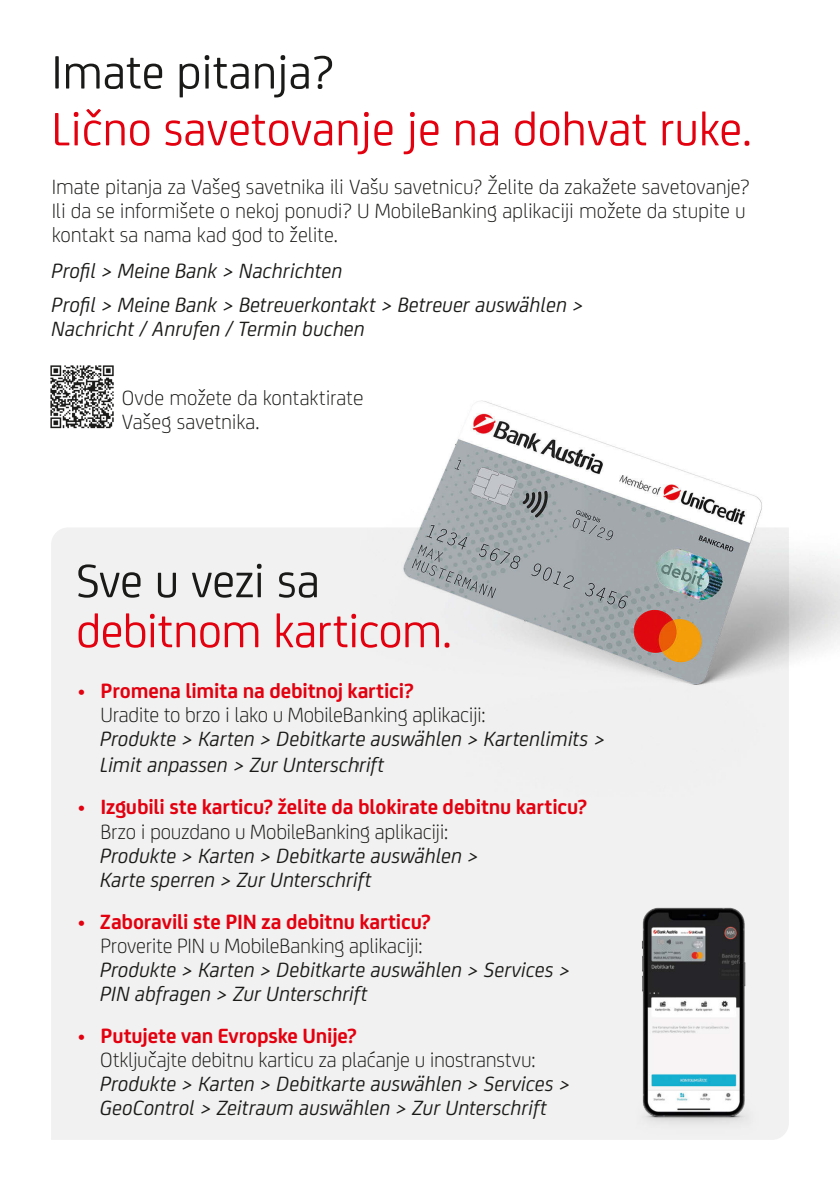
<style>
.page{position:relative;width:840px;height:1191px;background:#fff}
.page>*{position:absolute;margin:0;border:0;box-sizing:border-box;transform-origin:0 0}
.t1{font:50px "Uni Credit";color:#e3000f}
.t2{font:50px "Uni Credit";color:#1a1a18}
.t3{font:italic 22px/24px "Uni Credit";color:#1a1a18}
.t4{font:300 22px/24px "Uni Credit";letter-spacing:-.005em;color:#1a1a18}
.t5{font:700 22px "Uni Credit";letter-spacing:-.01em;color:#e3000f}
</style>
<div class="page">
<div style="left:51px;top:528px;width:737px;height:612px;background:#f1f1f1"></div>
<img style="left:50px;top:365px;width:64px;height:64px">
<img style="left:616px;top:898px;width:162px;height:242px">
<img style="left:361px;top:400px;width:478px;height:396px">
<h1 class="t2" style="left:51px;top:36px;width:284px">Imate pitanja?</h1>
<h1 class="t1" style="left:51px;top:93px;width:701px">Lično savetovanje je na dohvat ruke.</h1>
<p class="t4" style="left:52px;top:173px;width:699px">Imate pitanja za Vašeg savetnika ili Vašu savetnicu? Želite da zakažete savetovanje?<br>Ili da se informišete o nekoj ponudi? U MobileBanking aplikaciji možete da stupite u kontakt sa nama kad god to želite.</p>
<p class="t3" style="left:52px;top:252px;width:533px;line-height:34px">Profil &gt; Meine Bank &gt; Nachrichten<br>Profil &gt; Meine Bank &gt; Betreuerkontakt &gt; Betreuer auswählen &gt;</p>
<p class="t3" style="left:52px;top:315px;width:314px">Nachricht / Anrufen / Termin buchen</p>
<p class="t4" style="left:122px;top:384px;width:242px">Ovde možete da kontaktirate<br>Vašeg savetnika.</p>
<h1 class="t2" style="left:76px;top:545px;width:245px">Sve u vezi sa</h1>
<h1 class="t1" style="left:76px;top:595px;width:377px">debitnom karticom.</h1>
<p class="t5" style="left:78px;top:674px;width:337px">• Promena limita na debitnoj kartici?</p>
<p class="t4" style="left:100px;top:701px;width:386px">Uradite to brzo i lako u MobileBanking aplikaciji:</p>
<p class="t3" style="left:100px;top:724px;width:506px;line-height:26.4px">Produkte &gt; Karten &gt; Debitkarte auswählen &gt; Kartenlimits &gt;<br>Limit anpassen &gt; Zur Unterschrift</p>
<p class="t5" style="left:78px;top:790px;width:510px">• Izgubili ste karticu? želite da blokirate debitnu karticu?</p>
<p class="t4" style="left:100px;top:818px;width:349px">Brzo i pouzdano u MobileBanking aplikaciji:</p>
<p class="t3" style="left:100px;top:842px;width:380px">Produkte &gt; Karten &gt; Debitkarte auswählen &gt;<br>Karte sperren &gt; Zur Unterschrift</p>
<p class="t5" style="left:78px;top:905px;width:354px">• Zaboravili ste PIN za debitnu karticu?</p>
<p class="t4" style="left:100px;top:932px;width:323px">Proverite PIN u MobileBanking aplikaciji:</p>
<p class="t3" style="left:100px;top:956px;width:471px">Produkte &gt; Karten &gt; Debitkarte auswählen &gt; Services &gt;<br>PIN abfragen &gt; Zur Unterschrift</p>
<p class="t5" style="left:78px;top:1019px;width:280px">• Putujete van Evropske Unije?</p>
<p class="t4" style="left:100px;top:1046px;width:436px">Otključajte debitnu karticu za plaćanje u inostranstvu:</p>
<p class="t3" style="left:100px;top:1071px;width:471px">Produkte &gt; Karten &gt; Debitkarte auswählen &gt; Services &gt;<br>GeoControl &gt; Zeitraum auswählen &gt; Zur Unterschrift</p>
</div>
